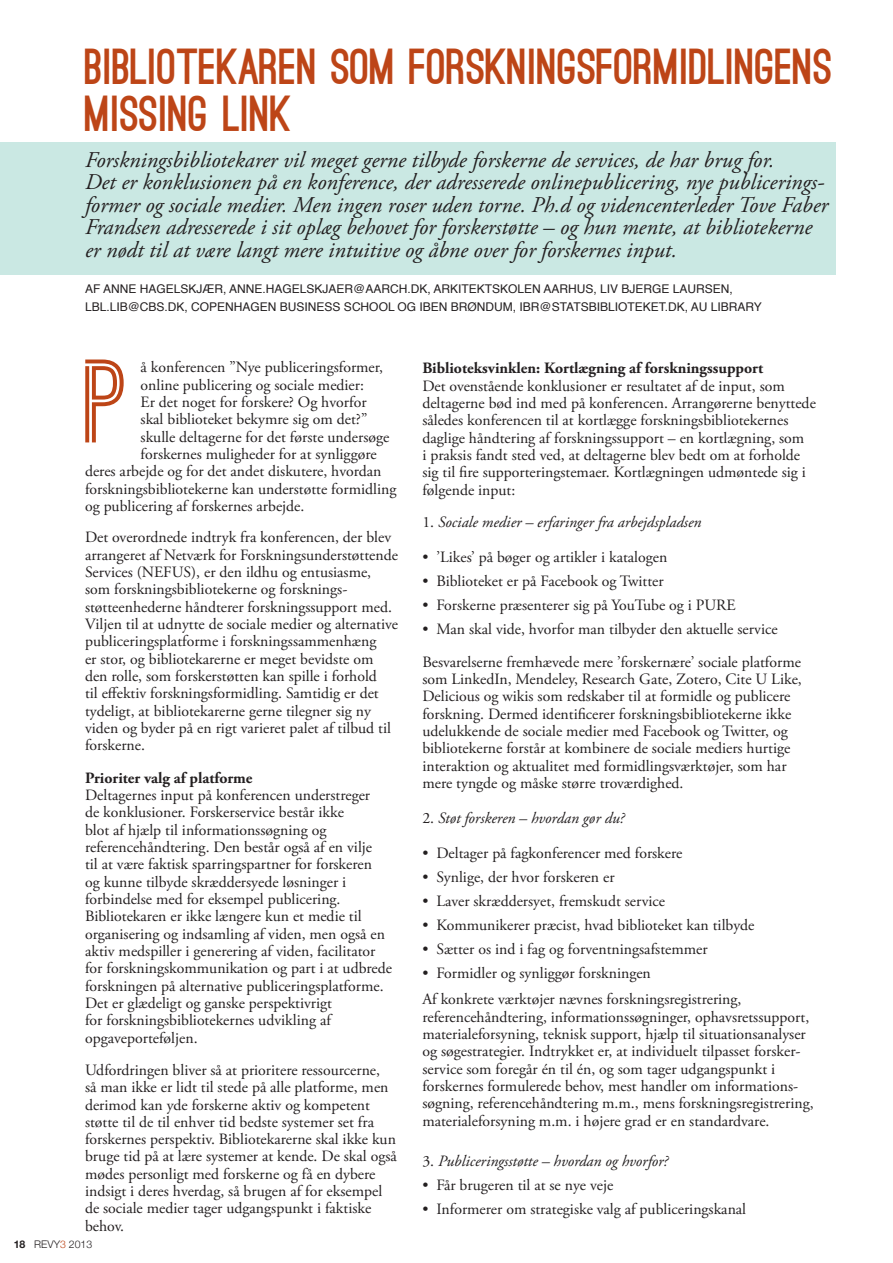
<style>
.page{position:relative;width:893px;height:1263px;background:#fff}
.page>*{position:absolute;margin:0;border:0;box-sizing:border-box;transform-origin:0 0}
.t1{font:700 112.5px "Ostrich Sans";color:#bd4517}
.t2{font:900 48px/46.5px "Ostrich Sans";color:#bd4517}
.t3{font:italic 22.5px/22.5px "Adobe Garamond Pro";color:#231f20}
.t4{font:15.75px/17.2px "Adobe Garamond Pro";color:#231f20}
.t5{font:italic 15.75px "Adobe Garamond Pro";color:#231f20}
.t6{font:700 15.75px "Adobe Garamond Pro";color:#231f20}
.t7{font:12px "Helvetica";color:#231f20}
.t8{font:12px "Helvetica";letter-spacing:.085em;color:#231f20}
.t9{font:300 10.5px "Helvetica Neue";color:#231f20}
.s1{font-style:normal}
.s2{font-weight:700}
.s3{color:#bd4517}
</style>
<div class="page">
<div style="left:0;top:142px;width:836px;height:133px;background:#cae8e3"></div>
<h2 class="t2" style="left:85px;top:46px;width:749px">BIBLIOTEKAREN SOM FORSKNINGSFORMIDLINGENS<br>MISSING LINK</h2>
<p class="t3" style="left:85px;top:149px;width:745px">Forskningsbibliotekarer vil meget gerne tilbyde forskerne de services, de har brug for.<br>Det er konklusionen på en konference, der adresserede onlinepublicering, nye publicerings&shy;former og sociale medier. Men ingen roser uden torne. Ph.d og videncenterleder Tove Faber Frandsen adresserede i sit oplæg behovet for forskerstøtte – og hun mente, at bibliotekerne er nødt til at være langt mere intuitive og åbne over for forskernes input.</p>
<p class="t7" style="left:85px;top:280px;width:35px">AF ANNE</p>
<p class="t7" style="left:140px;top:280px;width:9px">HAGELS</p>
<p class="t7" style="left:188px;top:280px;width:50px">KJÆR, ANNE</p>
<p class="t7" style="left:262px;top:280px;width:21px">.HAGELS</p>
<p class="t7" style="left:314px;top:280px;width:17px">KJAER</p>
<p class="t7" style="left:353px;top:280px;width:22px">@AARC</p>
<p class="t7" style="left:399px;top:280px;width:127px">H.DK, ARKITEKTSKOLEN</p>
<p class="t7" style="left:543px;top:280px;width:95px">AARHUS, LIV BJERGE</p>
<p class="t7" style="left:673px;top:280px;width:16px">LAURSEN</p>
<p class="t7" style="left:729px;top:280px;width:5px">,</p>
<p class="t7" style="left:85px;top:297px;width:64px">LBL.LIB@CBS</p>
<p class="t7" style="left:165px;top:297px;width:54px">.DK, COPEN</p>
<p class="t7" style="left:234px;top:297px;width:18px">HAGEN</p>
<p class="t7" style="left:280px;top:297px;width:17px">BUSINESS</p>
<p class="t7" style="left:344px;top:297px;width:88px">SCHOOL OG IBEN</p>
<p class="t8" style="left:451px;top:297px;width:109px">BRØNDUM, IBR@STATSBIBLI</p>
<p class="t7" style="left:618px;top:297px;width:108px">OTE KET.DK, AU LIBRAR</p>
<p class="t7" style="left:754px;top:297px;width:10px">Y</p>
<h1 class="t1" style="left:85px;top:359px;width:45px">P</h1>
<p class="t6" style="left:422px;top:359px;width:343px">Biblioteksvinklen: Kortlægning af forskningssupport</p>
<p class="t4" style="left:141px;top:359px;width:244px">å konferencen ”Nye publiceringsformer,</p>
<p class="t4" style="left:141px;top:376px;width:225px">online publicering og sociale medier:</p>
<p class="t4" style="left:141px;top:394px;width:227px">Er det noget for forskere? Og hvorfor</p>
<p class="t4" style="left:141px;top:411px;width:228px">skal biblioteket bekymre sig om det?”</p>
<p class="t4" style="left:141px;top:428px;width:250px">skulle deltagerne for det første undersøge</p>
<p class="t4" style="left:141px;top:446px;width:238px">forskernes muligheder for at synliggøre</p>
<p class="t4" style="left:85px;top:463px;width:298px">deres arbejde og for det andet diskutere, hvordan</p>
<p class="t4" style="left:85px;top:480px;width:313px">forskningsbibliotekerne kan understøtte formidling</p>
<p class="t4" style="left:85px;top:498px;width:221px">og publicering af forskernes arbejde.</p>
<p class="t4" style="left:85px;top:529px;width:314px">Det overordnede indtryk fra konferencen, der blev arrangeret af Netværk for Forskningsunderstøttende Services (NEFUS), er den ildhu og entusiasme, som forskningsbibliotekerne og forsknings&shy;støtteenhederne håndterer forskningssupport med.<br>Viljen til at udnytte de sociale medier og alternative publiceringsplatforme i forskningssammenhæng<br>er stor, og bibliotekarerne er meget bevidste om den rolle, som forskerstøtten kan spille i forhold<br>til effektiv forskningsformidling. Samtidig er det tydeligt, at bibliotekarerne gerne tilegner sig ny viden og byder på en rigt varieret palet af tilbud til forskerne.</p>
<p class="t6" style="left:85px;top:768px;width:169px">Prioriter valg af platforme</p>
<p class="t4" style="left:85px;top:787px;width:309px">Deltagernes input på konferencen understreger<br>de konklusioner. Forskerservice består ikke<br>blot af hjælp til informationssøgning og referencehåndtering. Den består også af en vilje<br>til at være faktisk sparringspartner for forskeren<br>og kunne tilbyde skræddersyede løsninger i forbindelse med for eksempel publicering.<br>Bibliotekaren er ikke længere kun et medie til organisering og indsamling af viden, men også en aktiv medspiller i generering af viden, facilitator for forskningskommunikation og part i at udbrede forskningen på alternative publiceringsplatforme.<br>Det er glædeligt og ganske perspektivrigt<br>for forskningsbibliotekernes udvikling af opgaveporteføljen.</p>
<p class="t4" style="left:85px;top:1062px;width:313px">Udfordringen bliver så at prioritere ressourcerne,<br>så man ikke er lidt til stede på alle platforme, men derimod kan yde forskerne aktiv og kompetent støtte til de til enhver tid bedste systemer set fra forskernes perspektiv. Bibliotekarerne skal ikke kun bruge tid på at lære systemer at kende. De skal også mødes personligt med forskerne og få en dybere indsigt i deres hverdag, så brugen af for eksempel de sociale medier tager udgangspunkt i faktiske behov.</p>
<p class="t4" style="left:422px;top:378px;width:395px">Det ovenstående konklusioner er resultatet af de input, som deltagerne bød ind med på konferencen. Arrangørerne benyttede således konferencen til at kortlægge forskningsbibliotekernes daglige håndtering af forskningssupport – en kortlægning, som<br>i praksis fandt sted ved, at deltagerne blev bedt om at forholde sig til fire supporteringstemaer. Kortlægningen udmøntede sig i følgende input:</p>
<p class="t5" style="left:422px;top:512px;width:280px"><span class="s1">1.</span> Sociale medier – erfaringer fra arbejdspladsen</p>
<p class="t4" style="left:422px;top:549px;width:246px">• ’Likes’ på bøger og artikler i katalogen</p>
<p class="t4" style="left:422px;top:573px;width:243px">• Biblioteket er på Facebook og Twitter</p>
<p class="t4" style="left:422px;top:597px;width:315px">• Forskerne præsenterer sig på YouTube og i PURE</p>
<p class="t4" style="left:422px;top:614px;width:380px;line-height:32.2px">• Man skal vide, hvorfor man tilbyder den aktuelle service<br>Besvarelserne fremhævede mere ’forskernære’ sociale platforme</p>
<p class="t4" style="left:422px;top:671px;width:381px">som LinkedIn, Mendeley, Research Gate, Zotero, Cite U Like, Delicious og wikis som redskaber til at formidle og publicere forskning. Dermed identificerer forskningsbibliotekerne ikke udelukkende de sociale medier med Facebook og Twitter, og bibliotekerne forstår at kombinere de sociale mediers hurtige interaktion og aktualitet med formidlingsværktøjer, som har mere tyngde og måske større troværdighed.</p>
<p class="t5" style="left:422px;top:808px;width:204px"><span class="s1">2.</span> Støt forskeren – hvordan gør du?</p>
<p class="t4" style="left:422px;top:845px;width:262px">• Deltager på fagkonferencer med forskere</p>
<p class="t4" style="left:422px;top:869px;width:194px">• Synlige, der hvor forskeren er</p>
<p class="t4" style="left:422px;top:893px;width:244px">• Laver skræddersyet, fremskudt service</p>
<p class="t4" style="left:422px;top:917px;width:334px">• Kommunikerer præcist, hvad biblioteket kan tilbyde</p>
<p class="t4" style="left:422px;top:941px;width:287px">• Sætter os ind i fag og forventningsafstemmer</p>
<p class="t4" style="left:422px;top:960px;width:321px;line-height:26.2px">• Formidler og synliggør forskningen<br>Af konkrete værktøjer nævnes forskningsregistrering,</p>
<p class="t4" style="left:422px;top:1009px;width:393px">referencehåndtering, informationssøgninger, ophavsretssupport, materialeforsyning, teknisk support, hjælp til situationsanalyser og søgestrategier. Indtrykket er, at individuelt tilpasset forsker&shy;service som foregår én til én, og som tager udgangspunkt i forskernes formulerede behov, mest handler om informations&shy;søgning, referencehåndtering m.m., mens forskningsregistrering, materialeforsyning m.m. i højere grad er en standardvare.</p>
<p class="t5" style="left:422px;top:1151px;width:247px"><span class="s1">3.</span> Publiceringsstøtte – hvordan og hvorfor?</p>
<p class="t4" style="left:422px;top:1176px;width:192px">• Får brugeren til at se nye veje</p>
<p class="t4" style="left:422px;top:1200px;width:325px">• Informerer om strategiske valg af publiceringskanal</p>
<p class="t9" style="left:14px;top:1235px;width:80px"><span class="s2">18</span> REVY<span class="s3">3</span> 2013</p>
</div>
